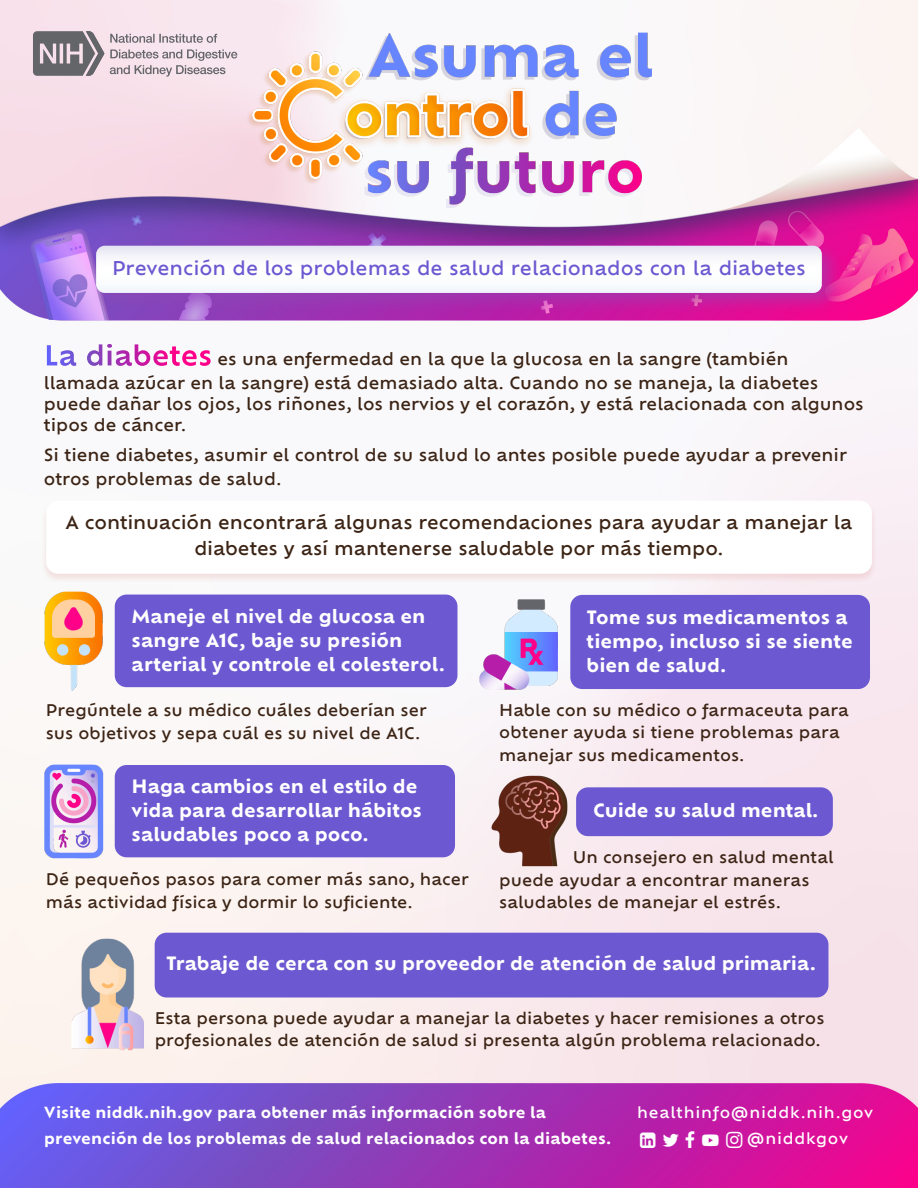
<style>
.page{position:relative;width:918px;height:1188px;background:#fff}
.page>*{position:absolute;margin:0;border:0;box-sizing:border-box;transform-origin:0 0}
.t1{font:500 18.6px "Ofelia Text";color:#6c59d1}
.t2{font:700 18px/24px "Ofelia Text";color:#fff}
.t3{font:500 18px/25.5px "Ofelia Text";letter-spacing:-.005em;color:#3c2415;text-align:center}
.t4{font:500 16.5px/24px "Ofelia Text";color:#3c2415}
.t5{font:500 15.75px/22.5px "Ofelia Text";letter-spacing:.005em;color:#3c2415}
.t6{font:700 15px/25.5px "Ofelia Text";letter-spacing:.01em;color:#fff}
.t7{font:500 15px "Ofelia Text";letter-spacing:.05em;color:#fff}
.s1{font-weight:600;font-size:27px;color:#fff}
</style>
<div class="page">
<img style="left:0;top:0;width:918px;height:1188px">
<svg style="left:33px;top:31px;width:71px;height:45px"></svg>
<svg style="left:110px;top:49px;width:127px;height:28px"></svg>
<svg style="left:110px;top:34px;width:107px;height:9px"></svg>
<img style="left:245px;top:33px;width:437px;height:174px">
<div style="left:91px;top:241px;width:752px;height:74px;background:#9049b2;opacity:.5"></div>
<svg style="left:96px;top:246px;width:726px;height:47px"></svg>
<div style="left:41px;top:500px;width:836px;height:83px;background:#e2a8a3;opacity:.3"></div>
<div style="left:46px;top:501px;width:826px;height:73px;background:#fff;border-radius:12px"></div>
<img style="left:44px;top:592px;width:59px;height:99px">
<div style="left:115px;top:595px;width:342px;height:92px;background:#6c59d1;border-radius:12px"></div>
<img style="left:480px;top:600px;width:79px;height:89px">
<div style="left:570px;top:595px;width:300px;height:94px;background:#6c59d1;border-radius:12px"></div>
<img style="left:44px;top:764px;width:59px;height:94px">
<div style="left:115px;top:765px;width:340px;height:92px;background:#6c59d1;border-radius:12px"></div>
<img style="left:492px;top:775px;width:75px;height:91px">
<div style="left:576px;top:787px;width:257px;height:49px;background:#6c59d1;border-radius:12px"></div>
<img style="left:72px;top:939px;width:73px;height:111px">
<div style="left:155px;top:933px;width:673px;height:65px;background:#6c59d1;border-radius:12px"></div>
<svg style="left:640px;top:1132px;width:16px;height:16px"></svg>
<svg style="left:663px;top:1134px;width:16px;height:13px"></svg>
<svg style="left:686px;top:1131px;width:9px;height:17px"></svg>
<svg style="left:702px;top:1134px;width:17px;height:12px"></svg>
<svg style="left:726px;top:1131px;width:17px;height:17px"></svg>
<h1 class="t1" style="left:112px;top:254px;width:695px">Prevención de los problemas de salud relacionados con la diabetes</h1>
<p class="t4" style="left:44px;top:346px;width:776px"><span class="s1">La diabetes</span> es una enfermedad en la que la glucosa en la sangre (también llamada azúcar en la sangre) está demasiado alta. Cuando no se maneja, la diabetes</p>
<p class="t4" style="left:44px;top:393px;width:821px;line-height:21px">puede dañar los ojos, los riñones, los nervios y el corazón, y está relacionada con algunos tipos de cáncer.</p>
<p class="t4" style="left:44px;top:442px;width:805px">Si tiene diabetes, asumir el control de su salud lo antes posible puede ayudar a prevenir otros problemas de salud.</p>
<h2 class="t3" style="left:65px;top:509px;width:789px">A continuación encontrará algunas recomendaciones para ayudar a manejar la diabetes y así mantenerse saludable por más tiempo.</h2>
<h3 class="t2" style="left:132px;top:603px;width:315px">Maneje el nivel de glucosa en sangre A1C, baje su presión arterial y controle el colesterol.</h3>
<p class="t5" style="left:46px;top:698px;width:382px">Pregúntele a su médico cuáles deberían ser sus objetivos y sepa cuál es su nivel de A1C.</p>
<h3 class="t2" style="left:132px;top:773px;width:292px">Haga cambios en el estilo de vida para desarrollar hábitos saludables poco a poco.</h3>
<p class="t5" style="left:46px;top:867px;width:424px">Dé pequeños pasos para comer más sano, hacer más actividad física y dormir lo suficiente.</p>
<h3 class="t2" style="left:587px;top:604px;width:268px">Tome sus medicamentos a tiempo, incluso si se siente bien de salud.</h3>
<p class="t5" style="left:499px;top:697px;width:351px">Hable con su médico o farmaceuta para obtener ayuda si tiene problemas para manejar sus medicamentos.</p>
<h3 class="t2" style="left:593px;top:797px;width:227px">Cuide su salud mental.</h3>
<p class="t5" style="left:499px;top:845px;width:336px;text-indent:74px">Un consejero en salud mental puede ayudar a encontrar maneras saludables de manejar el estrés.</p>
<h3 class="t2" style="left:166px;top:951px;width:652px">Trabaje de cerca con su proveedor de atención de salud primaria.</h3>
<p class="t5" style="left:155px;top:1005px;width:671px">Esta persona puede ayudar a manejar la diabetes y hacer remisiones a otros profesionales de atención de salud si presenta algún problema relacionado.</p>
<p class="t6" style="left:44px;top:1099px;width:568px">Visite niddk.nih.gov para obtener más información sobre la prevención de los problemas de salud relacionados con la diabetes.</p>
<p class="t7" style="left:637px;top:1101px;width:238px">healthinfo@niddk.nih.gov</p>
<p class="t7" style="left:747px;top:1128px;width:102px">@niddkgov</p>
</div>
